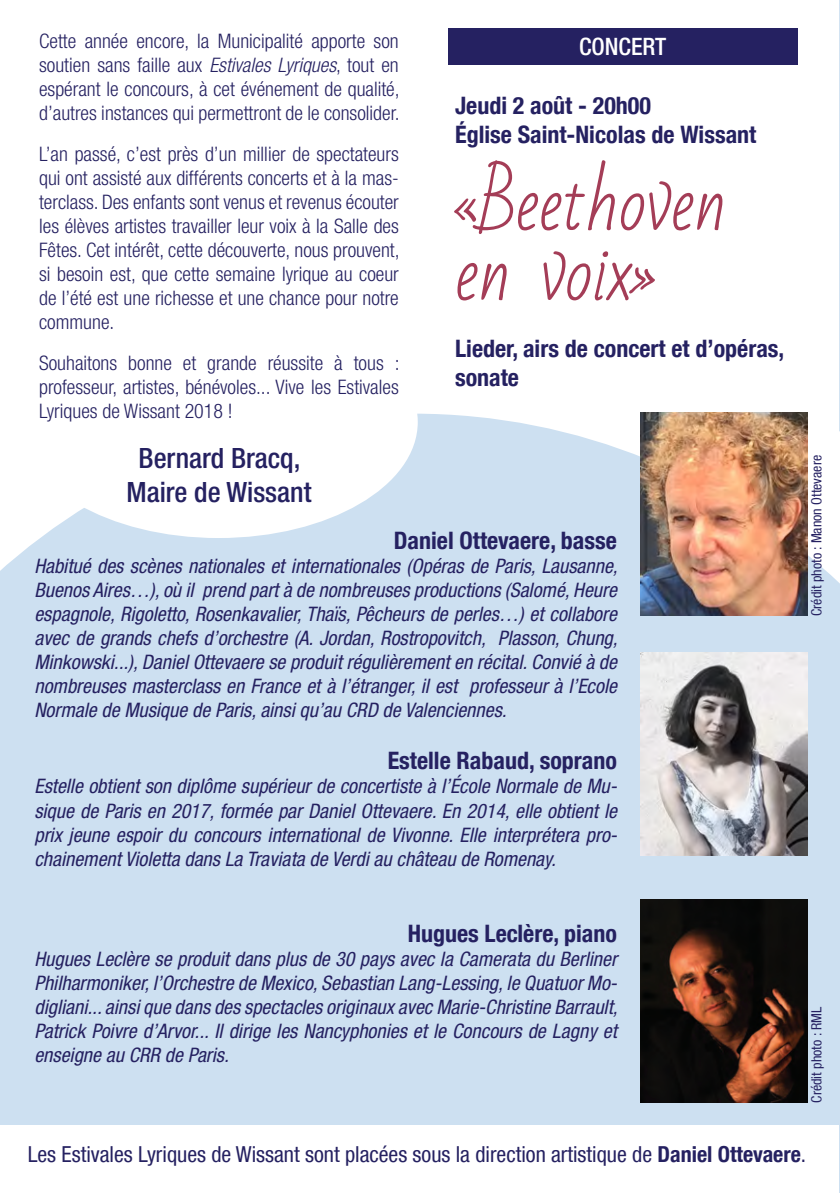
<style>
.page{position:relative;width:840px;height:1193px;background:#fff}
.page>*{position:absolute;margin:0;border:0;box-sizing:border-box;transform-origin:0 0}
.t1{font:72px/70px "Bad Script";color:#a43d57}
.t2{font:500 condensed 28px "Helvetica Neue LT Com";color:#252161}
.t3{font:700 condensed 24px/28.8px "Helvetica Neue LT Com";color:#252161}
.t4{font:500 condensed 24px "Helvetica Neue LT Com";color:#fff}
.t5{font:condensed 22px "Helvetica Neue LT Com";color:#252161}
.t6{font:italic condensed 20px/24px "Helvetica Neue LT Com";color:#252161;text-align:justify}
.t7{font:300 condensed 20px/24px "Helvetica Neue LT Com";color:#252161;text-align:justify}
.t8{font:condensed 14px "Helvetica Neue LT Com";color:#252161}
.s1{font-style:italic}
.s2{font-weight:700}
</style>
<div class="page">
<div style="left:0;top:413px;width:839px;height:712px;background:#cde0f1"></div>
<img style="left:640px;top:412px;width:167px;height:204px">
<img style="left:640px;top:652px;width:167px;height:203px">
<img style="left:640px;top:899px;width:167px;height:203px">
<div style="left:447px;top:28px;width:350px;height:37px;background:#252161"></div>
<svg style="left:19px;top:413px;width:398px;height:125px"></svg>
<svg style="left:790px;top:0;width:50px;height:571px"></svg>
<p class="t7" style="left:39px;top:29px;width:362px">Cette année encore, la Municipalité apporte son soutien sans faille aux <span class="s1">Estivales Lyriques</span>, tout en espérant le concours, à cet événement de qualité, d’autres instances qui permettront de le consolider.</p>
<p class="t7" style="left:39px;top:141px;width:362px">L’an passé, c’est près d’un millier de spectateurs qui ont assisté aux différents concerts et à la mas&shy;terclass. Des enfants sont venus et revenus écouter les élèves artistes travailler leur voix à la Salle des Fêtes. Cet intérêt, cette découverte, nous prouvent, si besoin est, que cette semaine lyrique au coeur de l’été est une richesse et une chance pour notre commune.</p>
<p class="t7" style="left:39px;top:350px;width:362px">Souhaitons bonne et grande réussite à tous : professeur, artistes, bénévoles... Vive les Estivales Lyriques de Wissant 2018 !</p>
<p class="t2" style="left:139px;top:441px;width:163px">Bernard Bracq,</p>
<p class="t2" style="left:126px;top:475px;width:186px">Maire de Wissant</p>
<p class="t4" style="left:579px;top:32px;width:89px">CONCERT</p>
<p class="t3" style="left:455px;top:92px;width:197px">Jeudi 2 août - 20h00</p>
<p class="t3" style="left:455px;top:120px;width:303px">Église Saint-Nicolas de Wissant</p>
<p class="t1" style="left:455px;top:170px;width:273px">«Beethoven en voix»</p>
<p class="t3" style="left:455px;top:334px;width:331px">Lieder, airs de concert et d’opéras, sonate</p>
<p class="t3" style="left:394px;top:525px;width:225px">Daniel Ottevaere, basse</p>
<p class="t6" style="left:34px;top:553px;width:584px">Habitué des scènes nationales et internationales (Opéras de Paris, Lausanne, Buenos Aires…), où il prend part à de nombreuses productions (Salomé, Heure espagnole, Rigoletto, Rosenkavalier, Thaïs, Pêcheurs de perles…) et collabore avec de grands chefs d’orchestre (A. Jordan, Rostropovitch, Plasson, Chung, Minkowski...), Daniel Ottevaere se produit régulièrement en récital. Convié à de nombreuses masterclass en France et à l’étranger, il est professeur à l’Ecole Normale de Musique de Paris, ainsi qu’au CRD de Valenciennes.</p>
<p class="t3" style="left:387px;top:746px;width:231px">Estelle Rabaud, soprano</p>
<p class="t6" style="left:34px;top:774px;width:584px">Estelle obtient son diplôme supérieur de concertiste à l’École Normale de Mu&shy;sique de Paris en 2017, formée par Daniel Ottevaere. En 2014, elle obtient le prix jeune espoir du concours international de Vivonne. Elle interprétera pro&shy;chainement Violetta dans La Traviata de Verdi au château de Romenay.</p>
<p class="t3" style="left:407px;top:919px;width:211px">Hugues Leclère, piano</p>
<p class="t6" style="left:34px;top:947px;width:584px">Hugues Leclère se produit dans plus de 30 pays avec la Camerata du Berliner Philharmoniker, l’Orchestre de Mexico, Sebastian Lang-Lessing, le Quatuor Mo&shy;digliani... ainsi que dans des spectacles originaux avec Marie-Christine Barrault, Patrick Poivre d’Arvor... Il dirige les Nancyphonies et le Concours de Lagny et enseigne au CRR de Paris.</p>
<p class="t8" style="left:808px;top:616px;width:162px;rotate:-90deg">Crédit photo : Manon Ottevaere</p>
<p class="t8" style="left:808px;top:1102px;width:97px;rotate:-90deg">Crédit photo : RML</p>
<p class="t5" style="left:28px;top:1140px;width:779px">Les Estivales Lyriques de Wissant sont placées sous la direction artistique de <span class="s2">Daniel Ottevaere</span>.</p>
</div>
